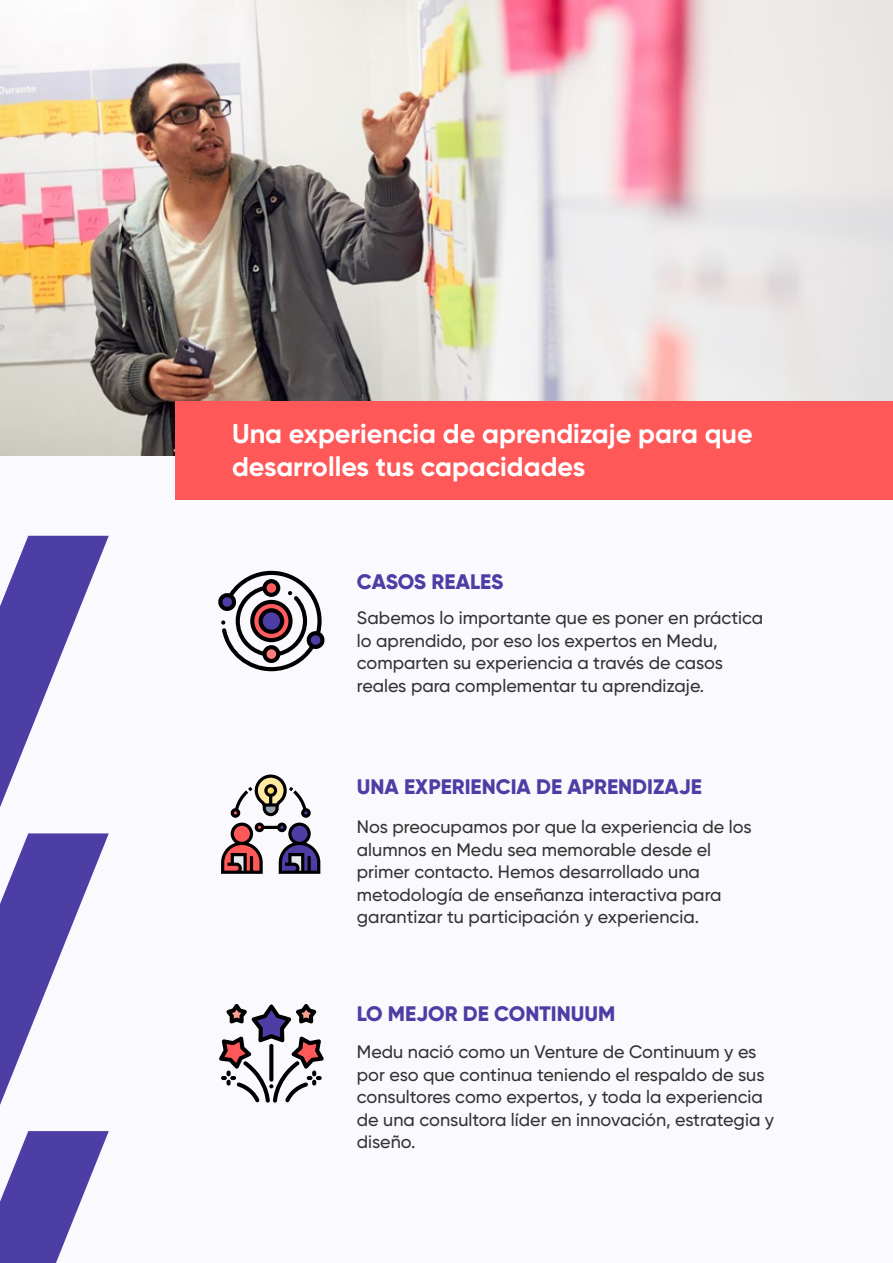
<style>
.page{position:relative;width:893px;height:1263px;background:#fff}
.page>*{position:absolute;margin:0;border:0;box-sizing:border-box;transform-origin:0 0}
.t1{font:700 27px/32.4px "Gilroy";color:#fff}
.t2{font:800 21px "Gilroy";color:#4c3ea4}
.t3{font:500 18px/22.5px "Gilroy";color:#333}
</style>
<div class="page">
<div style="left:0;top:382px;width:893px;height:881px;background:#fafafe"></div>
<img style="left:0;top:1px;width:893px;height:454px">
<svg style="left:0;top:536px;width:109px;height:271px"></svg>
<svg style="left:0;top:833px;width:109px;height:272px"></svg>
<svg style="left:0;top:1131px;width:109px;height:132px"></svg>
<div style="left:175px;top:401px;width:718px;height:99px;background:#ff5859"></div>
<svg style="left:218px;top:571px;width:107px;height:100px"></svg>
<svg style="left:221px;top:774px;width:99px;height:100px"></svg>
<svg style="left:219px;top:1004px;width:105px;height:98px"></svg>
<h1 class="t1" style="left:232px;top:417px;width:522px">Una experiencia de aprendizaje para que desarrolles tus capacidades</h1>
<p class="t2" style="left:357px;top:569px;width:148px">CASOS REALES</p>
<p class="t3" style="left:357px;top:607px;width:408px">Sabemos lo importante que es poner en práctica lo aprendido, por eso los expertos en Medu, comparten su experiencia a través de casos reales para complementar tu aprendizaje.</p>
<p class="t2" style="left:357px;top:773px;width:346px">UNA EXPERIENCIA DE APRENDIZAJE</p>
<p class="t3" style="left:357px;top:815px;width:396px">Nos preocupamos por que la experiencia de los alumnos en Medu sea memorable desde el primer contacto. Hemos desarrollado una metodología de enseñanza interactiva para garantizar tu participación y experiencia.</p>
<p class="t2" style="left:357px;top:1001px;width:260px">LO MEJOR DE CONTINUUM</p>
<p class="t3" style="left:357px;top:1041px;width:419px">Medu nació como un Venture de Continuum y es por eso que continua teniendo el respaldo de sus consultores como expertos, y toda la experiencia de una consultora líder en innovación, estrategia y diseño.</p>
</div>
